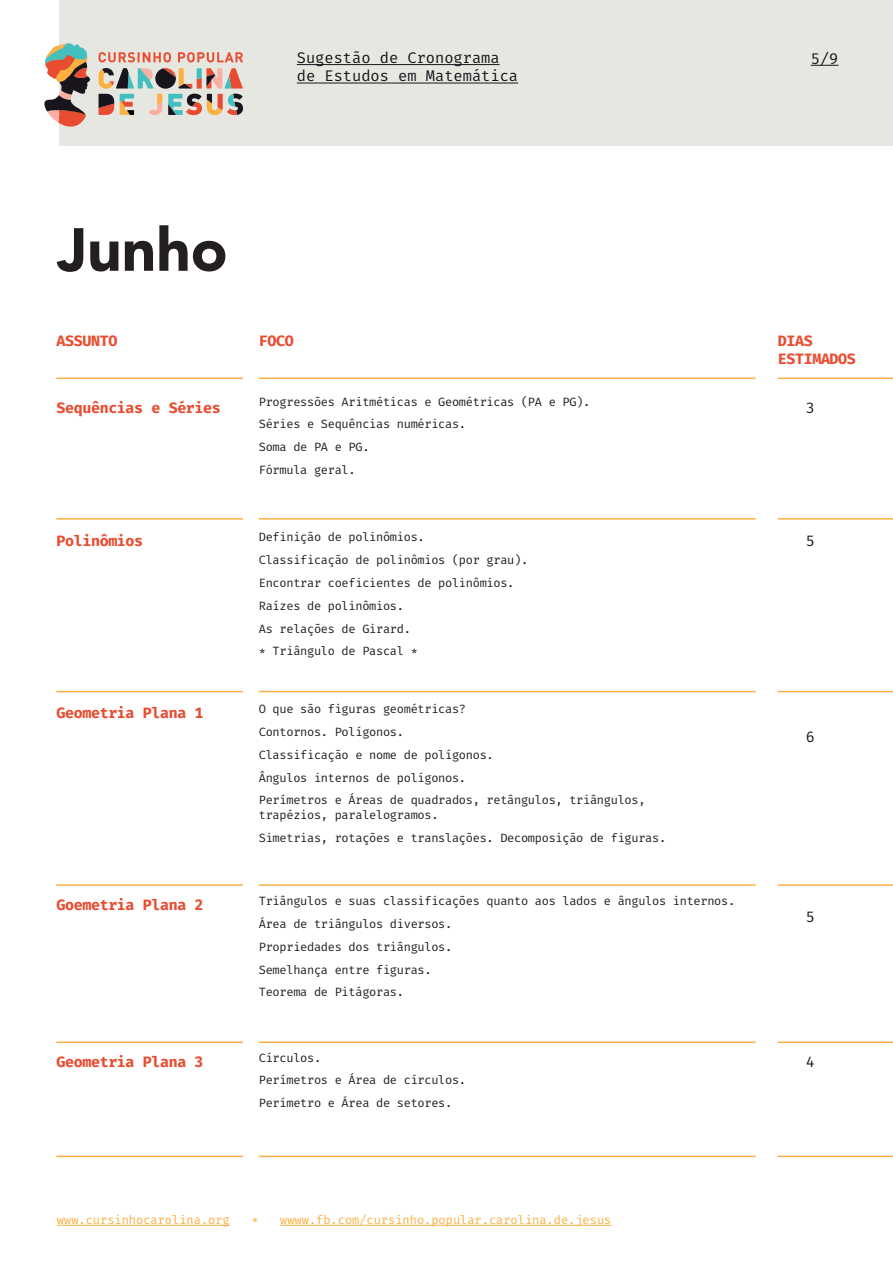
<style>
.page{position:relative;width:893px;height:1263px;background:#fff}
.page>*{position:absolute;margin:0;border:0;box-sizing:border-box;transform-origin:0 0}
.t1{font:900 60.15px "Avenir";color:#231f20}
.t2{font:15.3px/18.5px "Fira Mono";color:#19151c}
.t3{font:700 15px/18px "Fira Mono";letter-spacing:-.025em;color:#e94d31}
.t4{font:15px "Fira Mono";color:#19151c}
.t5{font:12px/22.8px "Fira Mono";letter-spacing:-.025em;color:#231f20}
.t6{font:12px "Fira Mono";color:#fbb041}
</style>
<div class="page">
<div style="left:59px;top:0;width:834px;height:146px;background:#e7e7e1"></div>
<svg style="left:99px;top:52px;width:72px;height:10px"></svg>
<svg style="left:178px;top:52px;width:65px;height:10px"></svg>
<svg style="left:44px;top:43px;width:47px;height:84px"></svg>
<svg style="left:99px;top:68px;width:144px;height:47px"></svg>
<hr style="left:297px;top:64px;width:203px;height:1px;background:#19151c">
<hr style="left:297px;top:83px;width:221px;height:1px;background:#19151c">
<hr style="left:57px;top:1225px;width:173px;height:1px;background:#fbb041">
<hr style="left:280px;top:1225px;width:331px;height:1px;background:#fbb041">
<hr style="left:56px;top:377px;width:187px;height:2px;background:#fbb041">
<hr style="left:778px;top:377px;width:115px;height:2px;background:#fbb041">
<hr style="left:259px;top:377px;width:497px;height:2px;background:#fbb041">
<hr style="left:56px;top:518px;width:187px;height:2px;background:#fbb041">
<hr style="left:778px;top:518px;width:115px;height:2px;background:#fbb041">
<hr style="left:259px;top:518px;width:497px;height:2px;background:#fbb041">
<hr style="left:56px;top:691px;width:187px;height:1px;background:#fbb041">
<hr style="left:778px;top:691px;width:115px;height:1px;background:#fbb041">
<hr style="left:259px;top:691px;width:497px;height:1px;background:#fbb041">
<hr style="left:56px;top:884px;width:187px;height:2px;background:#fbb041">
<hr style="left:778px;top:884px;width:115px;height:2px;background:#fbb041">
<hr style="left:259px;top:884px;width:497px;height:2px;background:#fbb041">
<hr style="left:56px;top:1041px;width:187px;height:2px;background:#fbb041">
<hr style="left:778px;top:1041px;width:115px;height:2px;background:#fbb041">
<hr style="left:259px;top:1041px;width:497px;height:2px;background:#fbb041">
<hr style="left:56px;top:1155px;width:187px;height:2px;background:#fbb041">
<hr style="left:778px;top:1155px;width:115px;height:2px;background:#fbb041">
<hr style="left:259px;top:1155px;width:497px;height:2px;background:#fbb041">
<svg style="left:811px;top:65px;width:27px;height:1px"></svg>
<h1 class="t1" style="left:57px;top:198px;width:172px">Junho</h1>
<p class="t2" style="left:297px;top:50px;width:223px">Sugestão de Cronograma de Estudos em Matemática</p>
<p class="t2" style="left:811px;top:50px;width:29px">5/9</p>
<p class="t3" style="left:57px;top:333px;width:62px">ASSUNTO</p>
<p class="t3" style="left:259px;top:333px;width:36px">FOCO</p>
<p class="t3" style="left:778px;top:333px;width:79px">DIAS<br>ESTIMADOS</p>
<p class="t5" style="left:259px;top:391px;width:333px">Progressões Aritméticas e Geométricas (PA e PG).<br>Séries e Sequências numéricas.<br>Soma de PA e PG.<br>Fórmula geral.</p>
<p class="t3" style="left:57px;top:400px;width:166px">Sequências e Séries</p>
<p class="t4" style="left:806px;top:397px;width:10px">3</p>
<p class="t3" style="left:57px;top:533px;width:88px">Polinômios</p>
<p class="t5" style="left:259px;top:527px;width:271px">Definição de polinômios.<br>Classificação de polinômios (por grau).<br>Encontrar coeficientes de polinômios.<br>Raízes de polinômios.<br>As relações de Girard.<br>* Triângulo de Pascal *</p>
<p class="t3" style="left:57px;top:705px;width:149px">Geometria Plana 1</p>
<p class="t5" style="left:259px;top:698px;width:388px">O que são figuras geométricas?<br>Contornos. Polígonos.<br>Classificação e nome de polígonos.<br>Ângulos internos de polígonos.<br>Perímetros e Áreas de quadrados, retângulos, triângulos,</p>
<p class="t5" style="left:259px;top:804px;width:409px">trapézios, paralelogramos.<br>Simetrias, rotações e translações. Decomposição de figuras.</p>
<p class="t3" style="left:57px;top:897px;width:149px">Goemetria Plana 2</p>
<p class="t5" style="left:259px;top:890px;width:478px">Triângulos e suas classificações quanto aos lados e ângulos internos.<br>Área de triângulos diversos.<br>Propriedades dos triângulos.<br>Semelhança entre figuras.<br>Teorema de Pitágoras.</p>
<p class="t3" style="left:57px;top:1053px;width:149px">Geometria Plana 3</p>
<p class="t5" style="left:259px;top:1047px;width:209px">Círculos.<br>Perímetros e Área de círculos.<br>Perímetro e Área de setores.</p>
<p class="t6" style="left:57px;top:1211px;width:174px">www.cursinhocarolina.org</p>
<p class="t6" style="left:251px;top:1211px;width:362px">* wwww.fb.com/cursinho.popular.carolina.de.jesus</p>
<p class="t4" style="left:806px;top:531px;width:10px">5</p>
<p class="t4" style="left:806px;top:726px;width:10px">6</p>
<p class="t4" style="left:806px;top:906px;width:10px">5</p>
<p class="t4" style="left:806px;top:1051px;width:10px">4</p>
</div>
